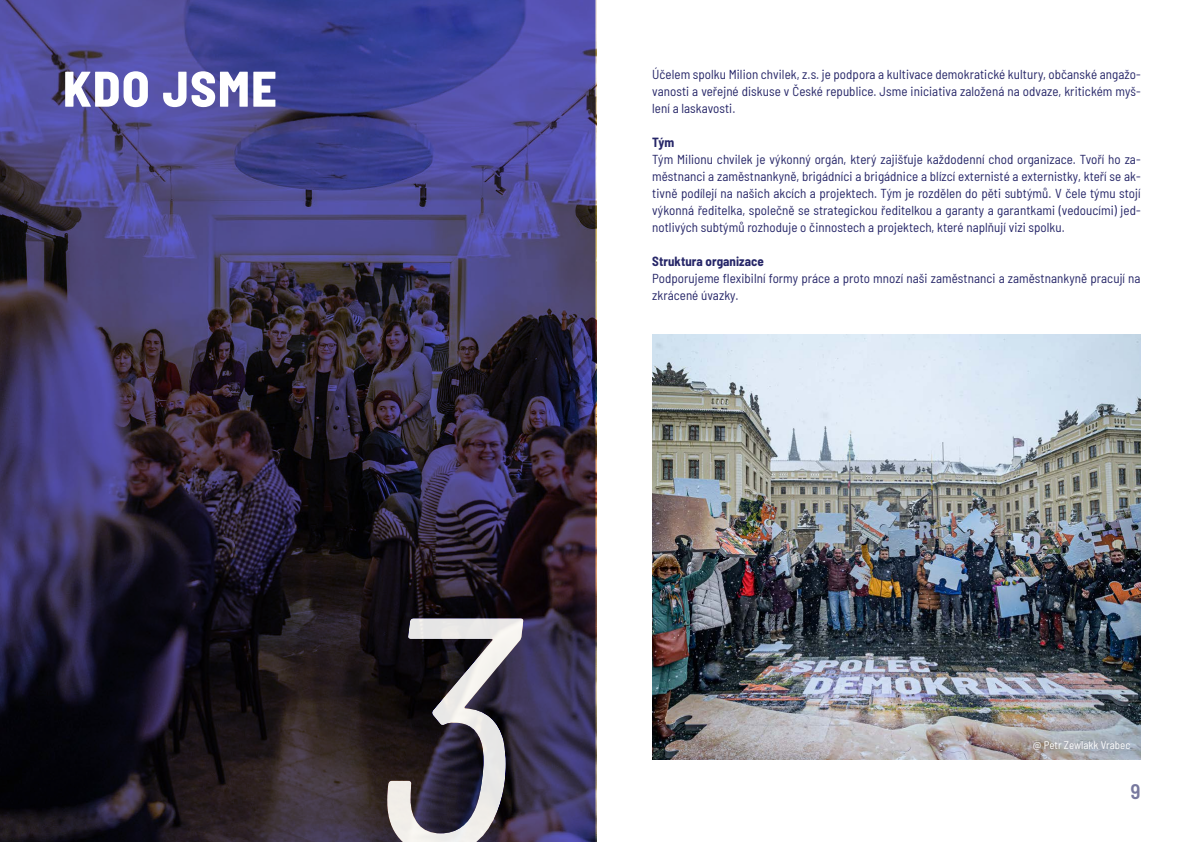
<style>
.page{position:relative;width:1191px;height:842px;background:#fff}
.page>*{position:absolute;margin:0;border:0;box-sizing:border-box;transform-origin:0 0}
.t1{font:italic semi-condensed 332.9px "Barlow";color:#fff}
.t2{font:800 semi-condensed 50px "Barlow";letter-spacing:.03em;color:#fff}
.t3{font:600 semi-condensed 21px "Barlow";color:#77789e}
.t4{font:semi-condensed 13px/17px "Barlow";letter-spacing:.005em;color:#262668;text-align:justify}
.t5{font:700 semi-condensed 13px "Barlow";letter-spacing:.005em;color:#262668}
.t6{font:semi-condensed 11px "Barlow";color:#fff}
</style>
<div class="page">
<img style="left:652px;top:334px;width:488px;height:425px">
<svg style="left:0;top:0;width:595px;height:842px;background:#342e53"></svg>
<div style="left:1028px;top:736px;width:107px;height:19px;background:#000;opacity:.25"></div>
<h2 class="t2" style="left:63px;top:52px;width:215px">KDO JSME</h2>
<h1 class="t1" style="left:372px;top:492px;width:151px">3</h1>
<p class="t4" style="left:652px;top:65px;width:490px">Účelem spolku Milion chvilek, z.s. je podpora a kultivace demokratické kultury, občanské angažo&shy;vanosti a veřejné diskuse v České republice. Jsme iniciativa založená na odvaze, kritickém myš&shy;lení a laskavosti.</p>
<p class="t5" style="left:652px;top:133px;width:24px">Tým</p>
<p class="t4" style="left:652px;top:150px;width:490px">Tým Milionu chvilek je výkonný orgán, který zajišťuje každodenní chod organizace. Tvoří ho za&shy;městnanci a zaměstnankyně, brigádníci a brigádnice a blízcí externisté a externistky, kteří se ak&shy;tivně podílejí na našich akcích a projektech. Tým je rozdělen do pěti subtýmů. V čele týmu stojí výkonná ředitelka, společně se strategickou ředitelkou a garanty a garantkami (vedoucími) jed&shy;notlivých subtýmů rozhoduje o činnostech a projektech, které naplňují vizi spolku.</p>
<p class="t5" style="left:652px;top:252px;width:113px">Struktura organizace</p>
<p class="t4" style="left:652px;top:269px;width:490px">Podporujeme flexibilní formy práce a proto mnozí naši zaměstnanci a zaměstnankyně pracují na zkrácené úvazky.</p>
<p class="t6" style="left:1033px;top:737px;width:99px">@ Petr Zewlakk Vrabec</p>
<h3 class="t3" style="left:1130px;top:776px;width:12px">9</h3>
</div>
